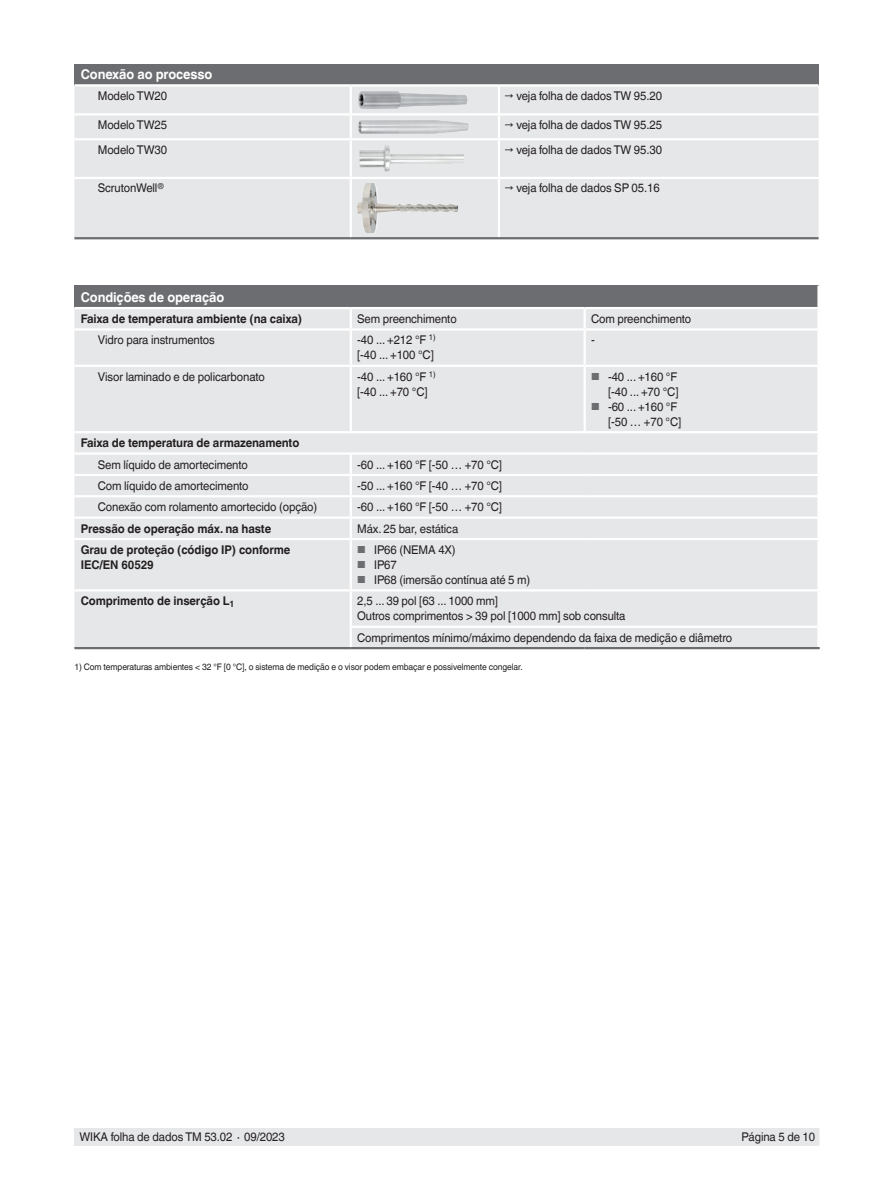
<style>
.page{position:relative;width:893px;height:1188px;background:#fff}
.page>*{position:absolute;margin:0;border:0;box-sizing:border-box;transform-origin:0 0}
.t1{font:700 13.5px "Helvetica World";letter-spacing:-.01em;color:#fff;scale:.95 1}
.t2{font:12px/15px "Helvetica World";letter-spacing:-.01em;color:#231f20;scale:.95 1}
.t3{font:700 12px/15px "Helvetica World";letter-spacing:-.01em;color:#231f20;scale:.95 1}
.t4{font:9px "Helvetica World";letter-spacing:-.01em;color:#231f20;scale:.95 1}
.s1{font-size:10.2px;color:#6c6d70}
</style>
<div class="page">
<div style="left:75px;top:1128px;width:744px;height:17px;background:#e6e7e9"></div>
<div style="left:74px;top:64px;width:745px;height:21px;background:#6c6d70"></div>
<div style="left:74px;top:86px;width:745px;height:151px;background:#e6e7e9"></div>
<hr style="left:350px;top:87px;width:2px;height:26px;background:#fff">
<hr style="left:498px;top:87px;width:2px;height:26px;background:#fff">
<hr style="left:74px;top:113px;width:277px;height:3px;background:#fff">
<hr style="left:351px;top:113px;width:148px;height:3px;background:#fff">
<hr style="left:350px;top:116px;width:2px;height:22px;background:#fff">
<hr style="left:499px;top:113px;width:320px;height:3px;background:#fff">
<hr style="left:498px;top:116px;width:2px;height:22px;background:#fff">
<hr style="left:74px;top:138px;width:277px;height:2px;background:#fff">
<hr style="left:351px;top:138px;width:148px;height:2px;background:#fff">
<hr style="left:350px;top:140px;width:2px;height:37px;background:#fff">
<hr style="left:499px;top:138px;width:320px;height:2px;background:#fff">
<hr style="left:498px;top:140px;width:2px;height:37px;background:#fff">
<hr style="left:74px;top:177px;width:277px;height:2px;background:#fff">
<hr style="left:351px;top:177px;width:148px;height:2px;background:#fff">
<hr style="left:350px;top:179px;width:2px;height:58px;background:#fff">
<hr style="left:499px;top:177px;width:320px;height:2px;background:#fff">
<hr style="left:498px;top:179px;width:2px;height:58px;background:#fff">
<hr style="left:74px;top:237px;width:277px;height:2px;background:#6c6d70">
<hr style="left:351px;top:237px;width:148px;height:2px;background:#6c6d70">
<hr style="left:499px;top:237px;width:320px;height:2px;background:#6c6d70">
<hr style="left:74px;top:84px;width:277px;height:2px;background:#fff">
<hr style="left:351px;top:84px;width:148px;height:2px;background:#fff">
<hr style="left:499px;top:84px;width:320px;height:2px;background:#fff">
<img style="left:357px;top:90px;width:112px;height:19px">
<img style="left:357px;top:120px;width:111px;height:14px">
<img style="left:357px;top:144px;width:107px;height:29px">
<img style="left:357px;top:183px;width:101px;height:50px">
<div style="left:74px;top:286px;width:745px;height:22px;background:#6c6d70"></div>
<div style="left:74px;top:309px;width:743px;height:338px;background:#e6e7e9"></div>
<hr style="left:817px;top:286px;width:3px;height:21px;background:#fff">
<hr style="left:74px;top:647px;width:277px;height:2px;background:#6c6d70">
<hr style="left:74px;top:307px;width:277px;height:2px;background:#fff">
<hr style="left:351px;top:307px;width:234px;height:2px;background:#fff">
<hr style="left:585px;top:307px;width:235px;height:2px;background:#fff">
<hr style="left:74px;top:328px;width:277px;height:3px;background:#fff">
<hr style="left:351px;top:328px;width:234px;height:3px;background:#fff">
<hr style="left:585px;top:328px;width:235px;height:3px;background:#fff">
<hr style="left:74px;top:365px;width:277px;height:2px;background:#fff">
<hr style="left:351px;top:365px;width:234px;height:2px;background:#fff">
<hr style="left:585px;top:365px;width:235px;height:2px;background:#fff">
<hr style="left:74px;top:474px;width:277px;height:2px;background:#fff">
<hr style="left:351px;top:474px;width:234px;height:2px;background:#fff">
<hr style="left:585px;top:474px;width:235px;height:2px;background:#fff">
<hr style="left:74px;top:495px;width:277px;height:2px;background:#fff">
<hr style="left:351px;top:495px;width:234px;height:2px;background:#fff">
<hr style="left:585px;top:495px;width:235px;height:2px;background:#fff">
<svg style="left:350px;top:309px;width:2px;height:19px"></svg>
<svg style="left:584px;top:309px;width:2px;height:19px"></svg>
<hr style="left:584px;top:331px;width:2px;height:34px;background:#fff">
<hr style="left:584px;top:367px;width:2px;height:64px;background:#fff">
<hr style="left:74px;top:517px;width:277px;height:2px;background:#fff">
<hr style="left:351px;top:517px;width:234px;height:2px;background:#fff">
<hr style="left:585px;top:517px;width:235px;height:2px;background:#fff">
<hr style="left:350px;top:331px;width:2px;height:34px;background:#fff">
<hr style="left:351px;top:647px;width:234px;height:2px;background:#6c6d70">
<hr style="left:585px;top:647px;width:235px;height:2px;background:#6c6d70">
<hr style="left:350px;top:367px;width:2px;height:64px;background:#fff">
<hr style="left:350px;top:626px;width:235px;height:2px;background:#fff">
<hr style="left:585px;top:626px;width:235px;height:2px;background:#fff">
<svg style="left:350px;top:455px;width:2px;height:40px"></svg>
<hr style="left:350px;top:497px;width:2px;height:20px;background:#fff">
<div style="left:74px;top:519px;width:278px;height:129px;background:#e6e7e9"></div>
<hr style="left:351px;top:538px;width:234px;height:2px;background:#fff">
<hr style="left:585px;top:538px;width:235px;height:2px;background:#fff">
<hr style="left:351px;top:589px;width:234px;height:3px;background:#fff">
<hr style="left:585px;top:589px;width:235px;height:3px;background:#fff">
<hr style="left:74px;top:431px;width:277px;height:2px;background:#fff">
<hr style="left:351px;top:431px;width:234px;height:2px;background:#fff">
<hr style="left:585px;top:431px;width:235px;height:2px;background:#fff">
<hr style="left:74px;top:452px;width:277px;height:3px;background:#fff">
<hr style="left:351px;top:452px;width:234px;height:3px;background:#fff">
<hr style="left:585px;top:452px;width:235px;height:3px;background:#fff">
<p class="t1" style="left:81px;top:67px;width:140px">Conexão ao processo</p>
<p class="t2" style="left:98px;top:88px;width:74px">Modelo TW20</p>
<p class="t2" style="left:505px;top:88px;width:166px">→ veja folha de dados TW 95.20</p>
<p class="t2" style="left:98px;top:117px;width:74px">Modelo TW25</p>
<p class="t2" style="left:505px;top:117px;width:166px">→ veja folha de dados TW 95.25</p>
<p class="t2" style="left:98px;top:142px;width:74px">Modelo TW30</p>
<p class="t2" style="left:505px;top:142px;width:166px">→ veja folha de dados TW 95.30</p>
<p class="t2" style="left:98px;top:181px;width:71px">ScrutonWell<sup>®</sup></p>
<p class="t2" style="left:505px;top:181px;width:164px">→ veja folha de dados SP 05.16</p>
<p class="t1" style="left:81px;top:289px;width:153px">Condições de operação</p>
<p class="t3" style="left:81px;top:311px;width:235px">Faixa de temperatura ambiente (na caixa)</p>
<p class="t2" style="left:357px;top:311px;width:106px">Sem preenchimento</p>
<p class="t2" style="left:591px;top:311px;width:107px">Com preenchimento</p>
<p class="t2" style="left:98px;top:333px;width:125px">Vidro para instrumentos</p>
<p class="t2" style="left:357px;top:333px;width:84px">-40 ... +212 °F <sup>1) </sup>[-40 ... +100 °C]</p>
<p class="t2" style="left:591px;top:333px;width:5px">-</p>
<p class="t2" style="left:98px;top:369px;width:177px">Visor laminado e de policarbonato</p>
<p class="t2" style="left:357px;top:369px;width:84px">-40 ... +160 °F <sup>1) </sup>[-40 ... +70 °C]</p>
<p class="t2" style="left:591px;top:369px;width:94px;text-align:right"><span class="s1">■</span> -40 ... +160 °F [-40 ... +70 °C]</p>
<p class="t2" style="left:608px;top:399px;width:79px;text-indent:-17px"><span class="s1">■</span> -60 ... +160 °F [-50 … +70 °C]</p>
<p class="t3" style="left:81px;top:436px;width:232px">Faixa de temperatura de armazenamento</p>
<p class="t2" style="left:98px;top:457px;width:159px">Sem líquido de amortecimento</p>
<p class="t2" style="left:357px;top:457px;width:154px">-60 ... +160 °F [-50 … +70 °C]</p>
<p class="t2" style="left:98px;top:478px;width:160px">Com líquido de amortecimento</p>
<p class="t2" style="left:357px;top:478px;width:154px">-50 ... +160 °F [-40 … +70 °C]</p>
<p class="t2" style="left:98px;top:500px;width:233px">Conexão com rolamento amortecido (opção)</p>
<p class="t2" style="left:357px;top:500px;width:154px">-60 ... +160 °F [-50 … +70 °C]</p>
<p class="t3" style="left:81px;top:521px;width:202px">Pressão de operação máx. na haste</p>
<p class="t2" style="left:357px;top:521px;width:108px">Máx. 25 bar, estática</p>
<p class="t3" style="left:81px;top:542px;width:222px">Grau de proteção (código IP) conforme<br>IEC/EN 60529</p>
<p class="t2" style="left:357px;top:542px;width:105px"><span class="s1">■</span> IP66 (NEMA 4X)</p>
<p class="t2" style="left:357px;top:557px;width:43px"><span class="s1">■</span> IP67</p>
<p class="t2" style="left:357px;top:572px;width:184px"><span class="s1">■</span> IP68 (imersão contínua até 5 m)</p>
<p class="t3" style="left:81px;top:594px;width:163px">Comprimento de inserção L<sub>1</sub></p>
<p class="t2" style="left:357px;top:594px;width:284px">2,5 ... 39 pol [63 ... 1000 mm]<br>Outros comprimentos &gt; 39 pol [1000 mm] sob consulta</p>
<p class="t2" style="left:357px;top:630px;width:396px">Comprimentos mínimo/máximo dependendo da faixa de medição e diâmetro</p>
<p class="t4" style="left:74px;top:662px;width:473px">1) Com temperaturas ambientes &lt; 32 °F [0 °C], o sistema de medição e o visor podem embaçar e possivelmente congelar.</p>
<p class="t2" style="left:80px;top:1130px;width:218px">WIKA folha de dados TM 53.02 ∙ 09/2023</p>
<p class="t2" style="left:741px;top:1130px;width:79px">Página 5 de 10</p>
</div>
